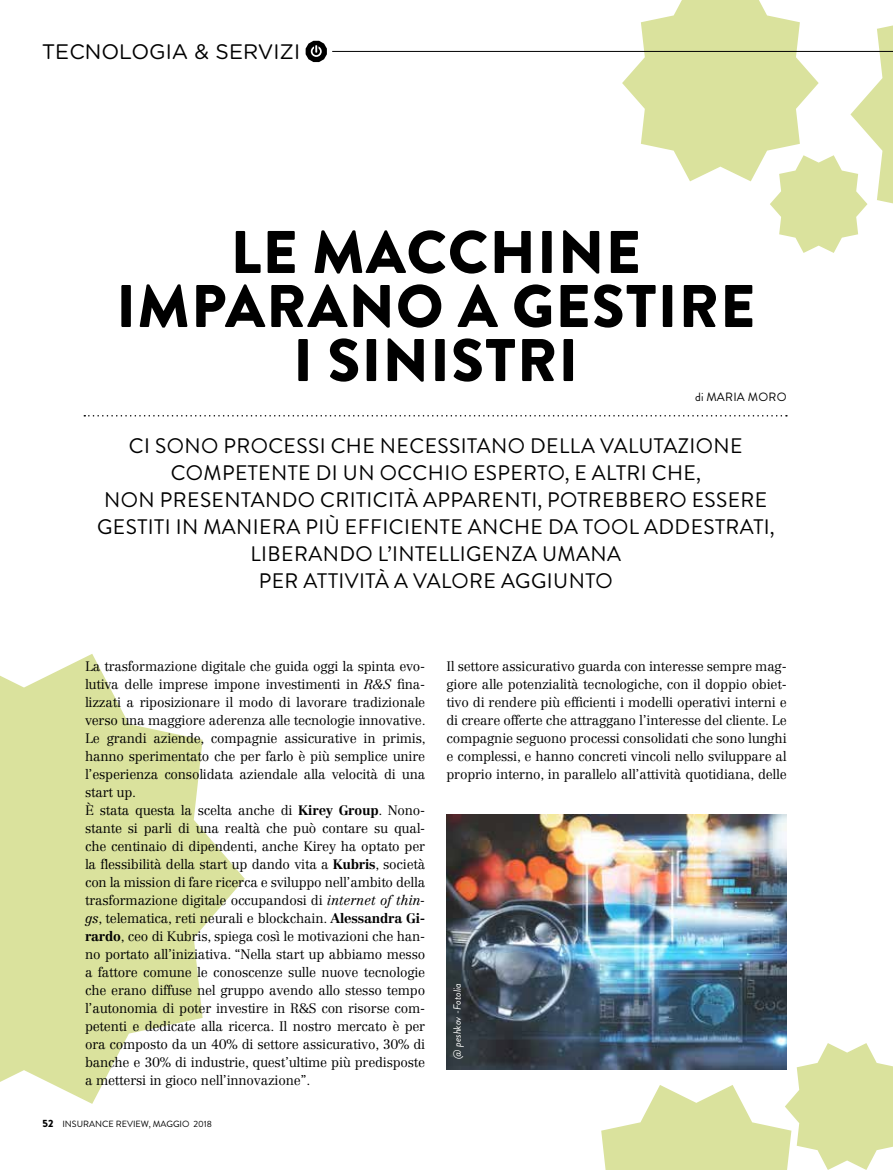
<style>
.page{position:relative;width:893px;height:1170px;background:#fff}
.page>*{position:absolute;margin:0;border:0;box-sizing:border-box;transform-origin:0 0}
.t1{font:900 60px/54px "Brandon Grotesque";letter-spacing:.02em;color:#000;text-align:center}
.t2{font:21px/27px "Brandon Grotesque";letter-spacing:.02em;color:#000;text-align:center}
.t3{font:21px "Gotham Rounded";color:#000}
.t4{font:300 13.5px/18px "Centennial LT Std";letter-spacing:-.015em;color:#000}
.t5{font:12px "Brandon Grotesque";letter-spacing:.02em;color:#000}
.t6{font:italic 10.5px "Brandon Grotesque";color:#fff}
.t7{font:9px "Brandon Grotesque";color:#000}
.s1{font-style:italic}
.s2{font-weight:700}
.s3{font-weight:900;font-size:10.5px}
</style>
<div class="page">
<svg style="left:0;top:654px;width:245px;height:449px;fill:#dae29d"></svg>
<svg style="left:306px;top:41px;width:21px;height:21px"></svg>
<svg style="left:84px;top:415px;width:703px;height:1px"></svg>
<img style="left:446px;top:814px;width:341px;height:255px">
<svg style="left:622px;top:0;width:271px;height:253px"></svg>
<svg style="left:601px;top:1042px;width:292px;height:127px"></svg>
<hr style="left:332px;top:51px;width:561px;height:1px;background:#000">
<h2 class="t3" style="left:42px;top:37px;width:260px">TECNOLOGIA &amp; SERVIZI</h2>
<h1 class="t1" style="left:116px;top:226px;width:640px">LE MACCHINE<br>IMPARANO A GESTIRE<br>I SINISTRI</h1>
<p class="t5" style="left:695px;top:389px;width:93px">di MARIA MORO</p>
<p class="t2" style="left:97px;top:432px;width:679px">CI SONO PROCESSI CHE NECESSITANO DELLA VALUTAZIONE COMPETENTE DI UN OCCHIO ESPERTO, E ALTRI CHE,<br>NON PRESENTANDO CRITICITÀ APPARENTI, POTREBBERO ESSERE GESTITI IN MANIERA PIÙ EFFICIENTE ANCHE DA TOOL ADDESTRATI, LIBERANDO L’INTELLIGENZA UMANA<br>PER ATTIVITÀ A VALORE AGGIUNTO</p>
<p class="t4" style="left:85px;top:657px;width:342px">La trasformazione digitale che guida oggi la spinta evo&shy;lutiva delle imprese impone investimenti in <span class="s1">R&amp;S</span> fina&shy;lizzati a riposizionare il modo di lavorare tradizionale verso una maggiore aderenza alle tecnologie innovative.<br>Le grandi aziende, compagnie assicurative in primis, hanno sperimentato che per farlo è più semplice unire l’esperienza consolidata aziendale alla velocità di una start up.<br>È stata questa la scelta anche di <span class="s2">Kirey Group</span>. Nono&shy;stante si parli di una realtà che può contare su qual&shy;che centinaio di dipendenti, anche Kirey ha optato per la flessibilità della start up dando vita a <span class="s2">Kubris</span>, società con la mission di fare ricerca e sviluppo nell’ambito della trasformazione digitale occupandosi di <span class="s1">internet of thin&shy;gs</span>, telematica, reti neurali e blockchain. <span class="s2">Alessandra Gi&shy;rardo</span>, ceo di Kubris, spiega così le motivazioni che han&shy;no portato all’iniziativa. “Nella start up abbiamo messo a fattore comune le conoscenze sulle nuove tecnologie che erano diffuse nel gruppo avendo allo stesso tempo l’autonomia di poter investire in R&amp;S con risorse com&shy;petenti e dedicate alla ricerca. Il nostro mercato è per ora composto da un 40% di settore assicurativo, 30% di banche e 30% di industrie, quest’ultime più predisposte a mettersi in gioco nell’innovazione”.</p>
<p class="t7" style="left:43px;top:1117px;width:171px"><span class="s3">52</span> INSURANCE REVIEW, MAGGIO 2018</p>
<p class="t4" style="left:446px;top:657px;width:342px;text-align:justify">Il settore assicurativo guarda con interesse sempre mag&shy;giore alle potenzialità tecnologiche, con il doppio obiet&shy;tivo di rendere più efficienti i modelli operativi interni e di creare offerte che attraggano l’interesse del cliente. Le compagnie seguono processi consolidati che sono lunghi e complessi, e hanno concreti vincoli nello sviluppare al proprio interno, in parallelo all’attività quotidiana, delle</p>
<p class="t6" style="left:450px;top:1058px;width:77px;rotate:-90deg">@ peshkov -Fotolia</p>
</div>
